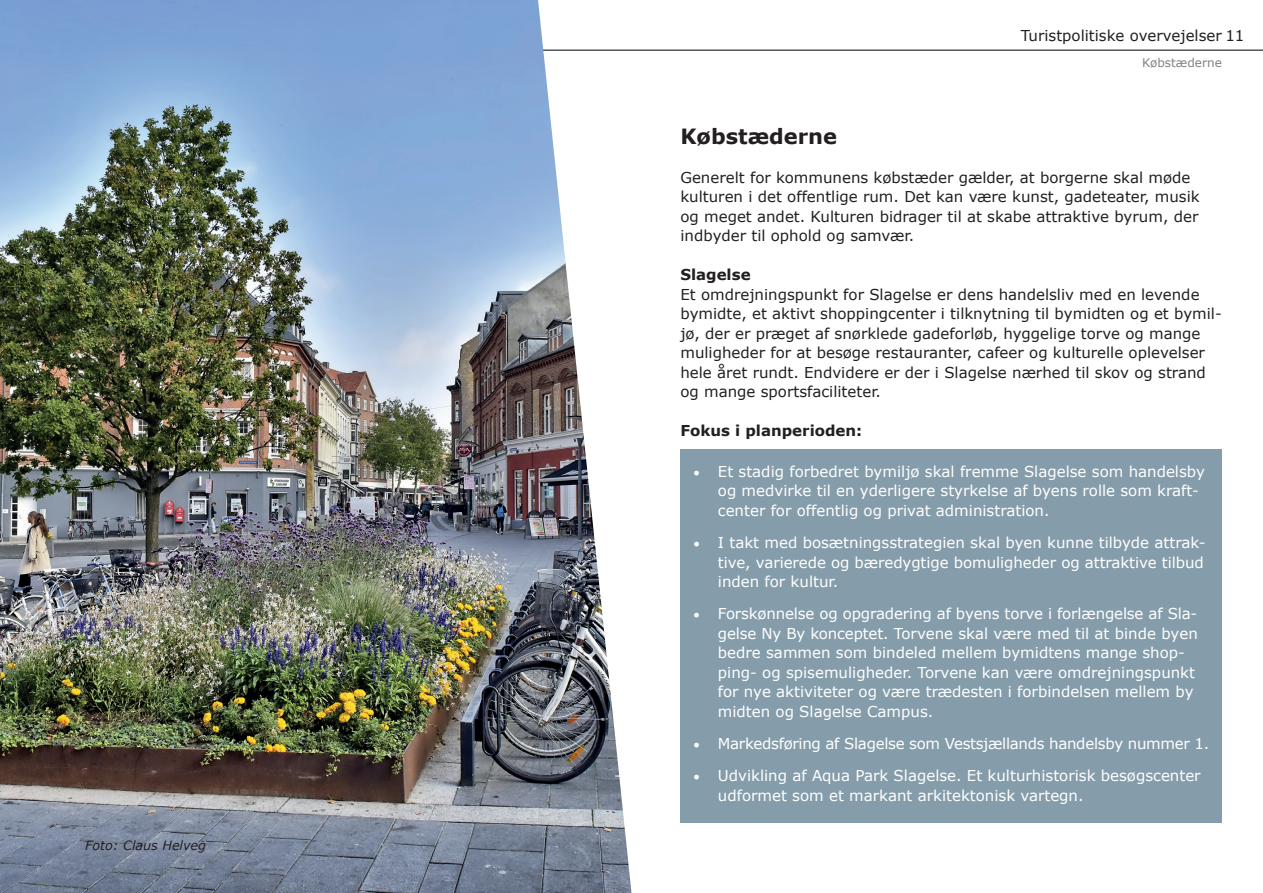
<style>
.page{position:relative;width:1263px;height:893px;background:#fff}
.page>*{position:absolute;margin:0;border:0;box-sizing:border-box;transform-origin:0 0}
.t1{font:700 21px "Verdana";color:#231f20}
.t2{font:15px/19.5px "Verdana";color:#fff}
.t3{font:15px/19.5px "Verdana";color:#231f20}
.t4{font:15px "Verdana";letter-spacing:-.02em;color:#fff}
.t5{font:700 15px "Verdana";color:#231f20}
.t6{font:italic 12.75px "Verdana";color:#231f20}
.t7{font:12px "Verdana";color:#808285}
.s1{font-family:"Minion Pro";font-size:18px}
</style>
<div class="page">
<hr style="left:0;top:49px;width:1263px;height:2px;background:#52565a">
<div style="left:680px;top:449px;width:542px;height:374px;background:#859daa"></div>
<img style="left:0;top:0;width:631px;height:893px">
<p class="t6" style="left:85px;top:837px;width:123px">Foto: Claus Helveg</p>
<p class="t3" style="left:1021px;top:26px;width:225px">Turistpolitiske overvejelser 11</p>
<p class="t7" style="left:1142px;top:54px;width:81px">Købstæderne</p>
<h1 class="t1" style="left:680px;top:121px;width:158px">Købstæderne</h1>
<p class="t3" style="left:680px;top:167px;width:521px">Generelt for kommunens købstæder gælder, at borgerne skal møde kulturen i det offentlige rum. Det kan være kunst, gadeteater, musik og meget andet. Kulturen bidrager til at skabe attraktive byrum, der indbyder til ophold og samvær.</p>
<p class="t5" style="left:680px;top:264px;width:72px">Slagelse</p>
<p class="t3" style="left:680px;top:284px;width:543px">Et omdrejningspunkt for Slagelse er dens handelsliv med en levende bymidte, et aktivt shoppingcenter i tilknytning til bymidten og et bymil&shy;jø, der er præget af snørklede gadeforløb, hyggelige torve og mange muligheder for at besøge restauranter, cafeer og kulturelle oplevelser hele året rundt. Endvidere er der i Slagelse nærhed til skov og strand og mange sportsfaciliteter.</p>
<p class="t5" style="left:680px;top:420px;width:183px">Fokus i planperioden:</p>
<p class="t2" style="left:718px;top:462px;width:489px;text-indent:-25px"><span class="s1">•</span> Et stadig forbedret bymiljø skal fremme Slagelse som handelsby og medvirke til en yderligere styrkelse af byens rolle som kraft&shy;center for offentlig og privat administration.</p>
<p class="t2" style="left:718px;top:533px;width:489px;text-align:justify;text-indent:-25px"><span class="s1">•</span> I takt med bosætningsstrategien skal byen kunne tilbyde attrak&shy;tive, varierede og bæredygtige bomuligheder og attraktive tilbud inden for kultur.</p>
<p class="t2" style="left:718px;top:604px;width:481px;text-indent:-25px"><span class="s1">•</span> Forskønnelse og opgradering af byens torve i forlængelse af Sla&shy;gelse Ny By konceptet. Torvene skal være med til at binde byen bedre sammen som bindeled mellem bymidtens mange shop&shy;ping- og spisemuligheder. Torvene kan være omdrejningspunkt for nye aktiviteter og være trædesten i forbindelsen mellem by midten og Slagelse Campus.</p>
<p class="t4" style="left:693px;top:733px;width:517px"><span class="s1">•</span> Markedsføring af Slagelse som Vestsjællands handelsby nummer 1.</p>
<p class="t2" style="left:718px;top:766px;width:484px;text-indent:-25px"><span class="s1">•</span> Udvikling af Aqua Park Slagelse. Et kulturhistorisk besøgscenter udformet som et markant arkitektonisk vartegn.</p>
</div>
